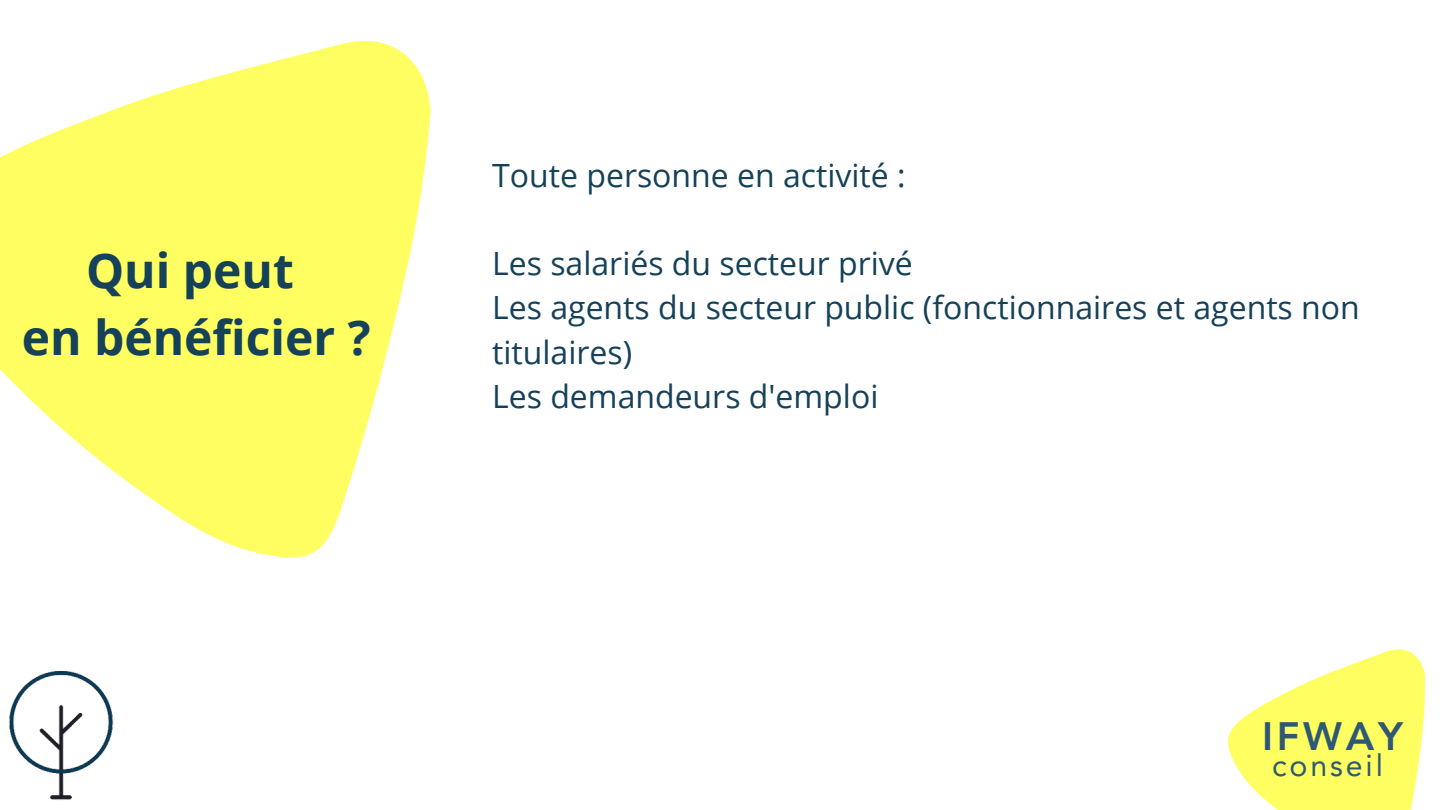
<style>
.page{position:relative;width:1440px;height:810px;background:#fff}
.page>*{position:absolute;margin:0;border:0;box-sizing:border-box;transform-origin:0 0}
.t1{font:700 48px/66.8px "Open Sans";color:#154159;text-align:center}
.t2{font:800 39.6px "Avenir LT Pro";letter-spacing:.095em;color:#2f5972}
.t3{font:32px/44.2px "Open Sans";color:#154159}
.t4{font:30.4px "Avenir LT Pro";letter-spacing:.095em;color:#2f5972}
</style>
<div class="page">
<svg style="left:1228px;top:649px;width:198px;height:161px"></svg>
<img style="left:9px;top:671px;width:105px;height:129px">
<svg style="left:0;top:40px;width:431px;height:518px;fill:#ffff62"></svg>
<p class="t1" style="left:22px;top:236px;width:350px">Qui peut<br>en bénéficier ?</p>
<p class="t3" style="left:492px;top:152px;width:415px">Toute personne en activité :</p>
<p class="t3" style="left:492px;top:241px;width:422px">Les salariés du secteur privé</p>
<p class="t3" style="left:492px;top:285px;width:869px">Les agents du secteur public (fonctionnaires et agents non titulaires)</p>
<p class="t3" style="left:492px;top:373px;width:388px">Les demandeurs d'emploi</p>
<h1 class="t2" style="left:1262px;top:720px;width:142px">IFWAY</h1>
<p class="t4" style="left:1272px;top:753px;width:112px">conseil</p>
</div>
